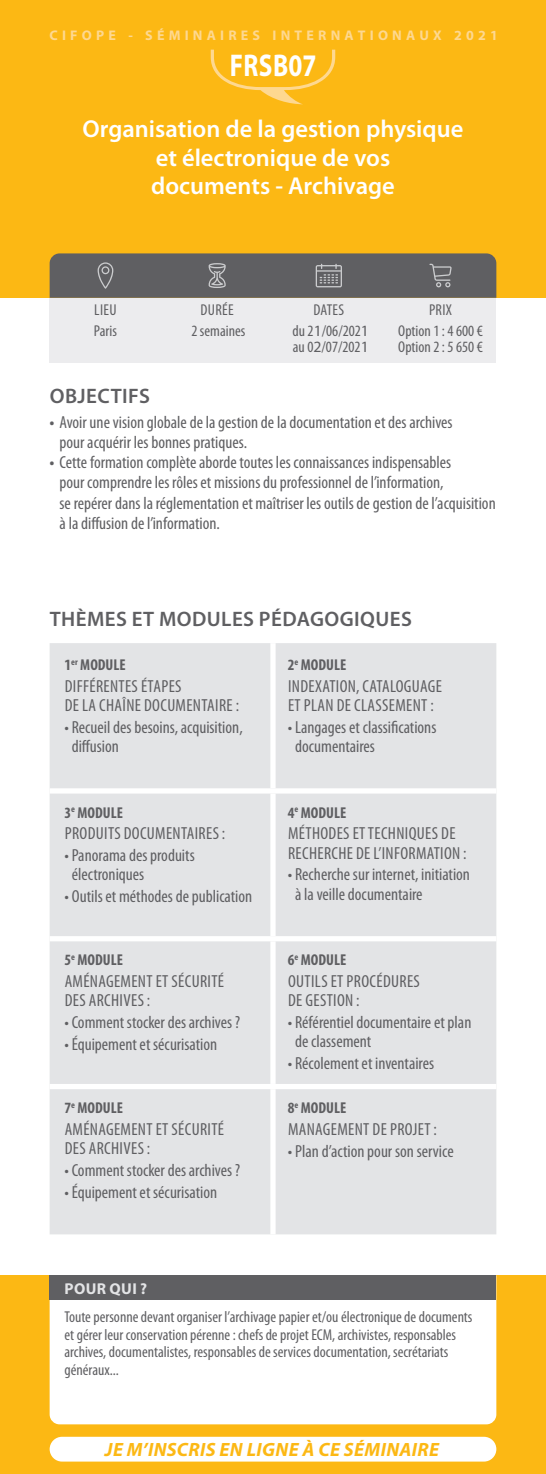
<style>
.page{position:relative;width:546px;height:1474px;background:#fff}
.page>*{position:absolute;margin:0;border:0;box-sizing:border-box;transform-origin:0 0}
.t1{font:700 31.5px "Myriad Pro";letter-spacing:.02em;color:#fff;scale:.8 1}
.t2{font:600 24.5px/28px "Myriad Pro";color:#fff;text-align:center}
.t3{font:600 21px "Myriad Pro";letter-spacing:.02em;color:#5f5f62}
.t4{font:italic 700 19.25px "Myriad Pro";letter-spacing:.02em;color:#fcb814}
.t5{font:condensed 17.5px/19.2px "Myriad Pro";color:#5f5f62}
.t6{font:condensed 17.5px/19.2px "Myriad Pro";letter-spacing:.02em;color:#5f5f62}
.t7{font:condensed 15.75px/21.7px "Myriad Pro";color:#5f5f62;text-align:center}
.t8{font:700 condensed 15.75px "Myriad Pro";color:#5f5f62}
.t9{font:700 15.75px "Myriad Pro";letter-spacing:.02em;color:#e3e4e6}
.t10{font:700 14px "Myriad Pro";letter-spacing:.3em;color:#fed890}
.s1{font-stretch:normal}
.s2{font-weight:700}
</style>
<div class="page">
<div style="left:0;top:1275px;width:546px;height:198px;background:#fcb814"></div>
<div style="left:50px;top:298px;width:446px;height:64px;background:#ececee"></div>
<div style="left:50px;top:1300px;width:446px;height:124px;background:#fff"></div>
<div style="left:0;top:0;width:546px;height:298px;background:#fcb814"></div>
<svg style="left:50px;top:253px;width:446px;height:45px;background:#646363"></svg>
<div style="left:50px;top:1275px;width:446px;height:25px;background:#5f5f62"></div>
<div style="left:50px;top:643px;width:446px;height:591px;background:#e3e4e6"></div>
<div style="left:270px;top:643px;width:5px;height:145px;background:#fff"></div>
<div style="left:50px;top:788px;width:223px;height:5px;background:#fff"></div>
<div style="left:273px;top:788px;width:223px;height:5px;background:#fff"></div>
<div style="left:270px;top:793px;width:5px;height:143px;background:#fff"></div>
<div style="left:50px;top:936px;width:223px;height:5px;background:#fff"></div>
<div style="left:273px;top:936px;width:223px;height:5px;background:#fff"></div>
<div style="left:270px;top:941px;width:5px;height:142px;background:#fff"></div>
<div style="left:50px;top:1083px;width:223px;height:6px;background:#fff"></div>
<div style="left:273px;top:1083px;width:223px;height:6px;background:#fff"></div>
<div style="left:270px;top:1089px;width:5px;height:145px;background:#fff"></div>
<svg style="left:211px;top:50px;width:124px;height:54px"></svg>
<div style="left:50px;top:1436px;width:446px;height:25px;background:#fff;border-radius:12px"></div>
<p class="t10" style="left:50px;top:26px;width:450px">CIFOPE - SÉMINAIRES INTERNATIONAUX 2021</p>
<h1 class="t1" style="left:230px;top:45px;width:110px">FRSB07</h1>
<h2 class="t2" style="left:83px;top:116px;width:382px">Organisation de la gestion physique et électronique de vos<br>documents - Archivage</h2>
<p class="t7" style="left:191px;top:299px;width:55px">DURÉE<br>2 semaines</p>
<p class="t7" style="left:94px;top:299px;width:24px;text-align:left">LIEU<br>Paris</p>
<p class="t7" style="left:292px;top:299px;width:78px">DATES<br>du 2<span class="s1">1</span>/06/202<span class="s1">1</span></p>
<p class="t7" style="left:293px;top:336px;width:77px">au 0<span class="s1">2</span>/07/202<span class="s1">1</span></p>
<p class="t7" style="left:398px;top:299px;width:86px">PRIX<br>Option 1 : 4 600 €</p>
<p class="t7" style="left:398px;top:336px;width:86px">Option 2 : 5 650 €</p>
<p class="t3" style="left:50px;top:384px;width:102px">OBJECTIFS</p>
<p class="t5" style="left:60px;top:412px;width:394px;line-height:20.1px;text-indent:-10px"><span class="s2">•</span> Avoir une vision globale de la gestion de la documentation et des archives pour acquérir les bonnes pratiques.</p>
<p class="t5" style="left:60px;top:453px;width:437px;line-height:20.1px;text-indent:-10px"><span class="s2">•</span> Cette formation complète aborde toutes les connaissances indispensables<br>pour comprendre les rôles et missions du professionnel de l’information,<br>se repérer dans la réglementation et maîtriser les outils de gestion de l’acquisition à la diffusion de l’information.</p>
<p class="t3" style="left:50px;top:607px;width:363px">THÈMES ET MODULES PÉDAGOGIQUES</p>
<p class="t8" style="left:64px;top:654px;width:63px">1<sup>er</sup> MODULE</p>
<p class="t6" style="left:65px;top:676px;width:176px">DIFFÉRENTES ÉTAPES<br>DE LA CHAÎNE DOCUMENTAIRE :</p>
<p class="t5" style="left:72px;top:717px;width:172px;text-indent:-7px">• Recueil des besoins, acquisition, diffusion</p>
<p class="t8" style="left:288px;top:654px;width:60px">2<sup>e</sup> MODULE</p>
<p class="t6" style="left:288px;top:676px;width:155px">INDEXATION, CATALOGUAGE<br>ET PLAN DE CLASSEMENT :</p>
<p class="t5" style="left:295px;top:717px;width:143px;text-indent:-7px">• Langages et classifications documentaires</p>
<p class="t8" style="left:64px;top:802px;width:60px">3<sup>e</sup> MODULE</p>
<p class="t6" style="left:65px;top:824px;width:162px">PRODUITS DOCUMENTAIRES :</p>
<p class="t5" style="left:72px;top:846px;width:124px;text-indent:-7px">• Panorama des produits électroniques</p>
<p class="t5" style="left:64px;top:887px;width:189px">• Outils et méthodes de publication</p>
<p class="t8" style="left:64px;top:950px;width:60px">5<sup>e</sup> MODULE</p>
<p class="t6" style="left:65px;top:972px;width:161px">AMÉNAGEMENT ET SÉCURITÉ<br>DES ARCHIVES :</p>
<p class="t5" style="left:64px;top:1013px;width:177px">• Comment stocker des archives ?</p>
<p class="t5" style="left:64px;top:1034px;width:154px">• Équipement et sécurisation</p>
<p class="t8" style="left:64px;top:1098px;width:60px">7<sup>e</sup> MODULE</p>
<p class="t6" style="left:65px;top:1119px;width:161px">AMÉNAGEMENT ET SÉCURITÉ<br>DES ARCHIVES :</p>
<p class="t5" style="left:64px;top:1160px;width:177px">• Comment stocker des archives ?</p>
<p class="t5" style="left:64px;top:1182px;width:154px">• Équipement et sécurisation</p>
<p class="t8" style="left:288px;top:802px;width:60px">4<sup>e</sup> MODULE</p>
<p class="t6" style="left:288px;top:824px;width:180px">MÉTHODES ET TECHNIQUES DE<br>RECHERCHE DE L’INFORMATION :</p>
<p class="t5" style="left:295px;top:865px;width:176px;text-indent:-7px">• Recherche sur internet, initiation à la veille documentaire</p>
<p class="t8" style="left:288px;top:950px;width:60px">6<sup>e</sup> MODULE</p>
<p class="t6" style="left:288px;top:972px;width:133px">OUTILS ET PROCÉDURES<br>DE GESTION :</p>
<p class="t5" style="left:295px;top:1013px;width:178px;text-indent:-7px">• Référentiel documentaire et plan de classement</p>
<p class="t5" style="left:288px;top:1054px;width:148px">• Récolement et inventaires</p>
<p class="t8" style="left:288px;top:1098px;width:60px">8<sup>e</sup> MODULE</p>
<p class="t6" style="left:288px;top:1119px;width:150px">MANAGEMENT DE PROJET :</p>
<p class="t5" style="left:288px;top:1141px;width:167px">• Plan d’action pour son service</p>
<p class="t9" style="left:65px;top:1278px;width:84px">POUR QUI ?</p>
<p class="t7" style="left:64px;top:1308px;width:409px;line-height:17.5px;text-align:left">Toute personne devant organiser l’archivage papier et/ou électronique de documents et gérer leur conservation pérenne : chefs de projet ECM, archivistes, responsables archives, documentalistes, responsables de services documentation, secrétariats généraux...</p>
<p class="t4" style="left:105px;top:1437px;width:335px">JE M’INSCRIS EN LIGNE À CE SÉMINAIRE</p>
</div>
